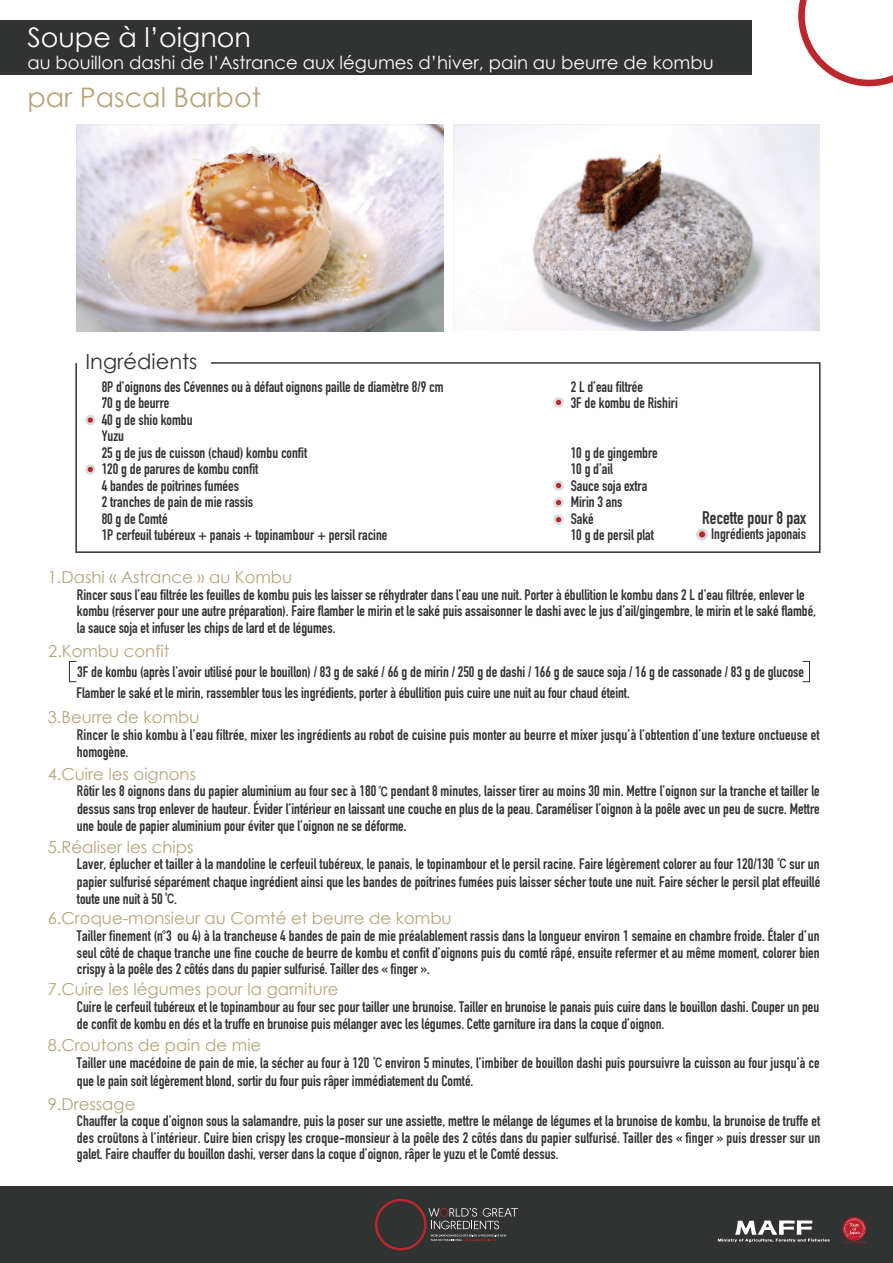
<style>
.page{position:relative;width:893px;height:1263px;background:#fff}
.page>*{position:absolute;margin:0;border:0;box-sizing:border-box;transform-origin:0 0}
.t1{font:27px "Century Gothic";color:#b7a57a}
.t2{font:27px "Century Gothic";color:#fff}
.t3{font:21px "Century Gothic";color:#313232}
.t4{font:18px "Century Gothic";color:#fff}
.t5{font:700 18px "DIN Condensed";color:#313232}
.t6{font:16.5px "Century Gothic";color:#b7a57a}
.t7{font:700 15px/16.5px "DIN Condensed";color:#313232}
.s1{font-family:"Hira Kaku Pro N W6";font-weight:400;font-size:12px}
</style>
<div class="page">
<div style="left:0;top:1187px;width:893px;height:76px;background:#313232"></div>
<svg style="left:718px;top:1220px;width:112px;height:22px"></svg>
<svg style="left:842px;top:1217px;width:24px;height:26px"></svg>
<svg style="left:375px;top:1199px;width:143px;height:51px"></svg>
<svg style="left:798px;top:0;width:95px;height:86px"></svg>
<div style="left:0;top:20px;width:751px;height:55px;background:#313232"></div>
<img style="left:76px;top:125px;width:368px;height:206px">
<img style="left:453px;top:125px;width:367px;height:206px">
<svg style="left:75px;top:362px;width:746px;height:191px"></svg>
<div style="left:69px;top:661px;width:8px;height:21px;border:1px solid #313232"></div>
<div style="left:802px;top:661px;width:8px;height:21px;border:1px solid #313232"></div>
<svg style="left:162px;top:930px;width:4px;height:4px"></svg>
<h1 class="t2" style="left:27px;top:18px;width:225px">Soupe à l’oignon</h1>
<p class="t4" style="left:27px;top:50px;width:688px">au bouillon dashi de l’Astrance aux légumes d’hiver, pain au beurre de kombu</p>
<h1 class="t1" style="left:27px;top:78px;width:235px">par Pascal Barbot</h1>
<h2 class="t3" style="left:85px;top:347px;width:113px">Ingrédients</h2>
<p class="t7" style="left:102px;top:378px;width:343px">8P d’oignons des Cévennes ou à défaut oignons paille de diamètre 8/9 cm<br>70 g de beurre<br>40 g de shio kombu<br>Yuzu<br>25 g de jus de cuisson (chaud) kombu confit<br>120 g de parures de kombu confit<br>4 bandes de poitrines fumées<br>2 tranches de pain de mie rassis<br>80 g de Comté<br>1P cerfeuil tubéreux + panais + topinambour + persil racine</p>
<p class="t7" style="left:571px;top:378px;width:109px">2 L d’eau filtrée<br>3F de kombu de Rishiri</p>
<p class="t7" style="left:571px;top:444px;width:89px">10 g de gingembre<br>10 g d’ail<br>Sauce soja extra<br>Mirin 3 ans<br>Saké<br>10 g de persil plat</p>
<p class="t6" style="left:48px;top:566px;width:246px">1.Dashi « Astrance » au Kombu</p>
<p class="t5" style="left:702px;top:505px;width:105px">Recette pour 8 pax</p>
<p class="t7" style="left:711px;top:526px;width:96px">Ingrédients japonais</p>
<p class="t7" style="left:77px;top:586px;width:741px">Rincer sous l’eau filtrée les feuilles de kombu puis les laisser se réhydrater dans l’eau une nuit. Porter à ébullition le kombu dans 2 L d’eau filtrée, enlever le kombu (réserver pour une autre préparation). Faire flamber le mirin et le saké puis assaisonner le dashi avec le jus d’ail/gingembre, le mirin et le saké flambé, la sauce soja et infuser les chips de lard et de légumes.</p>
<p class="t6" style="left:48px;top:639px;width:123px">2.Kombu confit</p>
<p class="t7" style="left:77px;top:661px;width:729px;line-height:21px">3F de kombu (après l’avoir utilisé pour le bouillon) / 83 g de saké / 66 g de mirin / 250 g de dashi / 166 g de sauce soja / 16 g de cassonade / 83 g de glucose<br>Flamber le saké et le mirin, rassembler tous les ingrédients, porter à ébullition puis cuire une nuit au four chaud éteint.</p>
<p class="t6" style="left:48px;top:706px;width:153px">3.Beurre de kombu</p>
<p class="t7" style="left:77px;top:727px;width:744px">Rincer le shio kombu à l’eau filtrée, mixer les ingrédients au robot de cuisine puis monter au beurre et mixer jusqu’à l’obtention d’une texture onctueuse et homogène.</p>
<p class="t6" style="left:48px;top:762px;width:150px">4.Cuire les oignons</p>
<p class="t7" style="left:77px;top:782px;width:744px;line-height:18px">Rôtir les 8 oignons dans du papier aluminium au four sec à 180 <span class="s1">℃</span> pendant 8 minutes, laisser tirer au moins 30 min. Mettre l’oignon sur la tranche et tailler le dessus sans trop enlever de hauteur. Évider l’intérieur en laissant une couche en plus de la peau. Caraméliser l’oignon à la poêle avec un peu de sucre. Mettre</p>
<p class="t7" style="left:77px;top:817px;width:331px">une boule de papier aluminium pour éviter que l’oignon ne se déforme.</p>
<p class="t6" style="left:48px;top:835px;width:147px">5.Réaliser les chips</p>
<p class="t7" style="left:77px;top:855px;width:745px;line-height:18px">Laver, éplucher et tailler à la mandoline le cerfeuil tubéreux, le panais, le topinambour et le persil racine. Faire légèrement colorer au four 120/130 <span class="s1">℃</span> sur un papier sulfurisé séparément chaque ingrédient ainsi que les bandes de poitrines fumées puis laisser sécher toute une nuit. Faire sécher le persil plat effeuillé</p>
<p class="t7" style="left:77px;top:890px;width:101px">toute une nuit à 50 <span class="s1">℃</span>.</p>
<p class="t6" style="left:48px;top:907px;width:405px">6.Croque-monsieur au Comté et beurre de kombu</p>
<p class="t7" style="left:77px;top:927px;width:744px;text-align:justify">Tailler finement (n 3 ou 4) à la trancheuse 4 bandes de pain de mie préalablement rassis dans la longueur environ 1 semaine en chambre froide. Étaler d’un seul côté de chaque tranche une fine couche de beurre de kombu et confit d’oignons puis du comté râpé, ensuite refermer et au même moment, colorer bien crispy à la poêle des 2 côtés dans du papier sulfurisé. Tailler des « finger ».</p>
<p class="t6" style="left:48px;top:978px;width:292px">7.Cuire les légumes pour la garniture</p>
<p class="t7" style="left:77px;top:998px;width:744px">Cuire le cerfeuil tubéreux et le topinambour au four sec pour tailler une brunoise. Tailler en brunoise le panais puis cuire dans le bouillon dashi. Couper un peu de confit de kombu en dés et la truffe en brunoise puis mélanger avec les légumes. Cette garniture ira dans la coque d’oignon.</p>
<p class="t6" style="left:48px;top:1034px;width:215px">8.Croutons de pain de mie</p>
<p class="t7" style="left:77px;top:1054px;width:744px;line-height:17.9px">Tailler une macédoine de pain de mie, la sécher au four à 120 <span class="s1">℃</span> environ 5 minutes, l’imbiber de bouillon dashi puis poursuivre la cuisson au four jusqu’à ce que le pain soit légèrement blond, sortir du four puis râper immédiatement du Comté.</p>
<p class="t6" style="left:48px;top:1092px;width:89px">9.Dressage</p>
<p class="t7" style="left:77px;top:1113px;width:745px;text-align:justify">Chauffer la coque d’oignon sous la salamandre, puis la poser sur une assiette, mettre le mélange de légumes et la brunoise de kombu, la brunoise de truffe et des croûtons à l’intérieur. Cuire bien crispy les croque-monsieur à la poêle des 2 côtés dans du papier sulfurisé. Tailler des « finger » puis dresser sur un galet. Faire chauffer du bouillon dashi, verser dans la coque d’oignon, râper le yuzu et le Comté dessus.</p>
</div>
